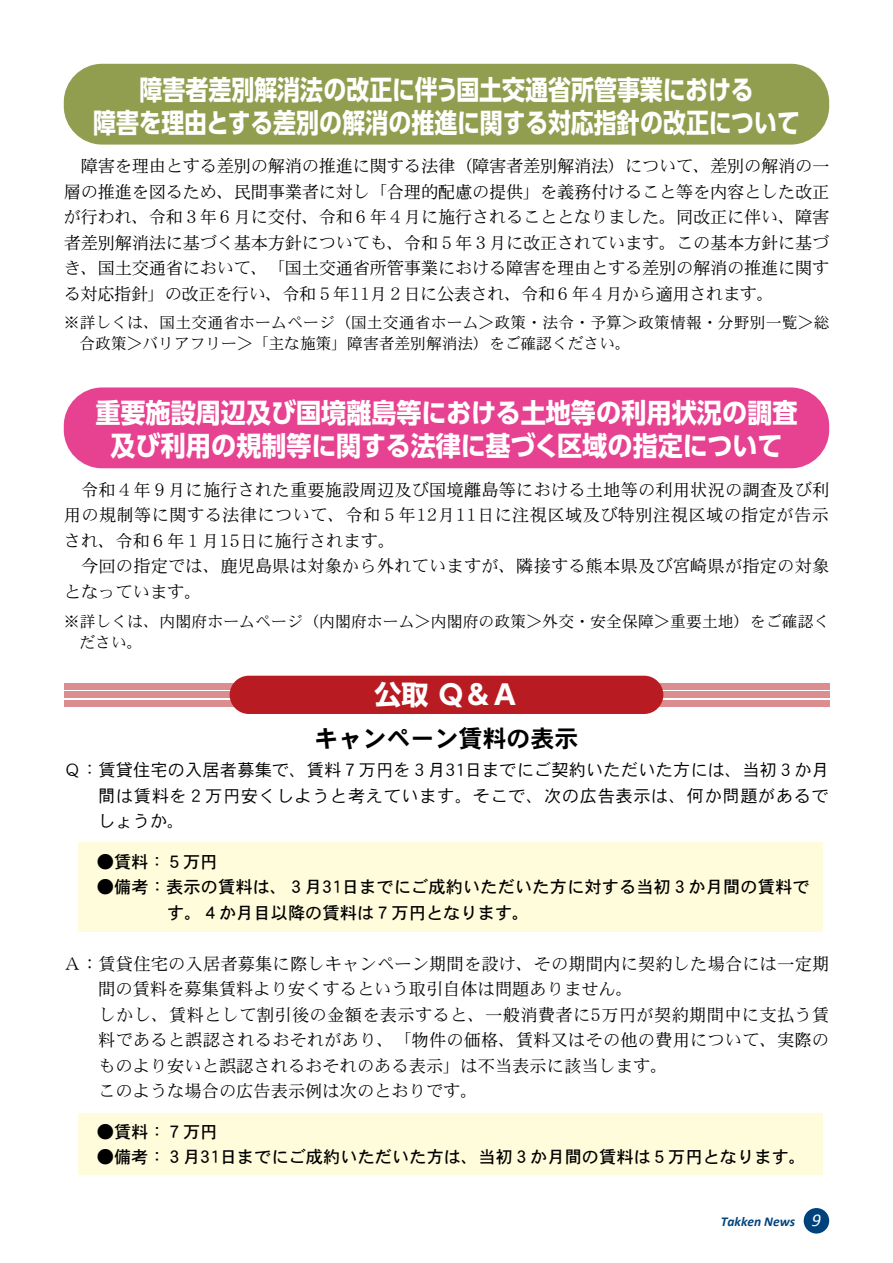
<style>
.page{position:relative;width:893px;height:1263px;background:#fff}
.page>*{position:absolute;margin:0;border:0;box-sizing:border-box;transform-origin:0 0}
.t1{font:700 27px/33px "UD Shin Go Pro";color:#fff;text-align:center;scale:.85 1}
.t2{font:700 27px/33px "UD Shin Go Pro";color:#fff;text-align:center;scale:.93 1}
.t3{font:700 27px "UD Shin Go Pro";color:#fff}
.t4{font:24px "DFHS Gothic W7 MP RKSJ H";color:#000}
.t5{font:17.25px/25.5px "DFHS Mincho W3 MP RKSJ H";letter-spacing:.01em;color:#000;text-align:justify}
.t6{font:17.25px/25.5px "DFHS Gothic W5 MP RKSJ H";color:#000}
.t7{font:17.25px/25.5px "DFHS Gothic W3 MP RKSJ H";letter-spacing:.035em;color:#000;text-align:justify}
.t8{font:15.75px/21px "DFHS Mincho W3 MP RKSJ H";letter-spacing:.015em;color:#000}
.t9{font:italic 700 13.5px "Calibri";color:#00437c}
.s1{font-weight:400;font-size:18px;color:#fff}
</style>
<div class="page">
<div style="left:804px;top:1208px;width:25px;height:25px;background:#00437c;border-radius:50%"></div>
<div style="left:64px;top:64px;width:765px;height:81px;background:#929e4f;border-radius:38px"></div>
<div style="left:64px;top:387px;width:765px;height:81px;background:#e74291;border-radius:38px"></div>
<div style="left:64px;top:683px;width:765px;height:6px;background:#db8d90"></div>
<div style="left:64px;top:692px;width:765px;height:6px;background:#db8d90"></div>
<div style="left:64px;top:700px;width:765px;height:6px;background:#db8d90"></div>
<div style="left:230px;top:676px;width:433px;height:38px;background:#b81c22;border-radius:19px"></div>
<div style="left:79px;top:842px;width:744px;height:89px;background:#fffcdb"></div>
<div style="left:79px;top:1113px;width:744px;height:61px;background:#fffcdb"></div>
<h1 class="t1" style="left:93px;top:72px;width:833px">障害者差別解消法の改正に伴う国土交通省所管事業における<br>障害を理由とする差別の解消の推進に関する対応指針の改正について</h1>
<p class="t5" style="left:64px;top:153px;width:767px">　障害を理由とする差別の解消の推進に関する法律（障害者差別解消法）について、差別の解消の一層の推進を図るため、民間事業者に対し「合理的配慮の提供」を義務付けること等を内容とした改正が行われ、令和３年６月に交付、令和６年４月に施行されることとなりました。同改正に伴い、障害者差別解消法に基づく基本方針についても、令和５年３月に改正されています。この基本方針に基づき、国土交通省において、「国土交通省所管事業における障害を理由とする差別の解消の推進に関する対応指針」の改正を行い、令和５年11月２日に公表され、令和６年４月から適用されます。</p>
<p class="t8" style="left:80px;top:312px;width:751px;text-indent:-16px">※詳しくは、国土交通省ホームページ（国土交通省ホーム＞政策・法令・予算＞政策情報・分野別一覧＞総合政策＞バリアフリー＞「主な施策」障害者差別解消法）をご確認ください。</p>
<h1 class="t2" style="left:95px;top:396px;width:757px">重要施設周辺及び国境離島等における土地等の利用状況の調査及び利用の規制等に関する法律に基づく区域の指定について</h1>
<p class="t5" style="left:64px;top:477px;width:767px;text-align:left">　令和４年９月に施行された重要施設周辺及び国境離島等における土地等の利用状況の調査及び利用の規制等に関する法律について、令和５年12月11日に注視区域及び特別注視区域の指定が告示され、令和６年１月15日に施行されます。<br>　今回の指定では、鹿児島県は対象から外れていますが、隣接する熊本県及び宮崎県が指定の対象となっています。</p>
<p class="t8" style="left:80px;top:610px;width:751px;text-indent:-16px">※詳しくは、内閣府ホームページ（内閣府ホーム＞内閣府の政策＞外交・安全保障＞重要土地）をご確認ください。</p>
<h1 class="t3" style="left:374px;top:673px;width:145px">公取 Ｑ＆Ａ</h1>
<h2 class="t4" style="left:314px;top:727px;width:265px">キャンペーン賃料の表示</h2>
<p class="t7" style="left:98px;top:757px;width:732px;text-indent:-34px">Ｑ：賃貸住宅の入居者募集で、賃料７万円を３月31日までにご契約いただいた方には、当初３か月間は賃料を２万円安くしようと考えています。そこで、次の広告表示は、何か問題があるでしょうか。</p>
<p class="t6" style="left:97px;top:849px;width:122px">●賃料：５万円</p>
<p class="t6" style="left:167px;top:874px;width:644px;text-indent:-71px">●備考：表示の賃料は、３月31日までにご成約いただいた方に対する当初３か月間の賃料です。４か月目以降の賃料は７万円となります。</p>
<p class="t5" style="left:64px;top:951px;width:767px">Ａ：賃貸住宅の入居者募集に際しキャンペーン期間を設け、その期間内に契約した場合には一定期</p>
<p class="t5" style="left:98px;top:976px;width:536px">間の賃料を募集賃料より安くするという取引自体は問題ありません。</p>
<p class="t5" style="left:64px;top:1001px;width:767px">　　しかし、賃料として割引後の金額を表示すると、一般消費者に5万円が契約期間中に支払う賃</p>
<p class="t5" style="left:98px;top:1027px;width:732px">料であると誤認されるおそれがあり、「物件の価格、賃料又はその他の費用について、実際の</p>
<p class="t5" style="left:98px;top:1052px;width:571px">ものより安いと誤認されるおそれのある表示」は不当表示に該当します。</p>
<p class="t5" style="left:64px;top:1078px;width:415px">　　このような場合の広告表示例は次のとおりです。</p>
<p class="t6" style="left:97px;top:1118px;width:122px">●賃料：７万円</p>
<p class="t6" style="left:97px;top:1144px;width:711px">●備考：３月31日までにご成約いただいた方は、当初３か月間の賃料は５万円となります。</p>
<p class="t9" style="left:721px;top:1213px;width:102px">Takken News <span class="s1">9</span></p>
</div>
